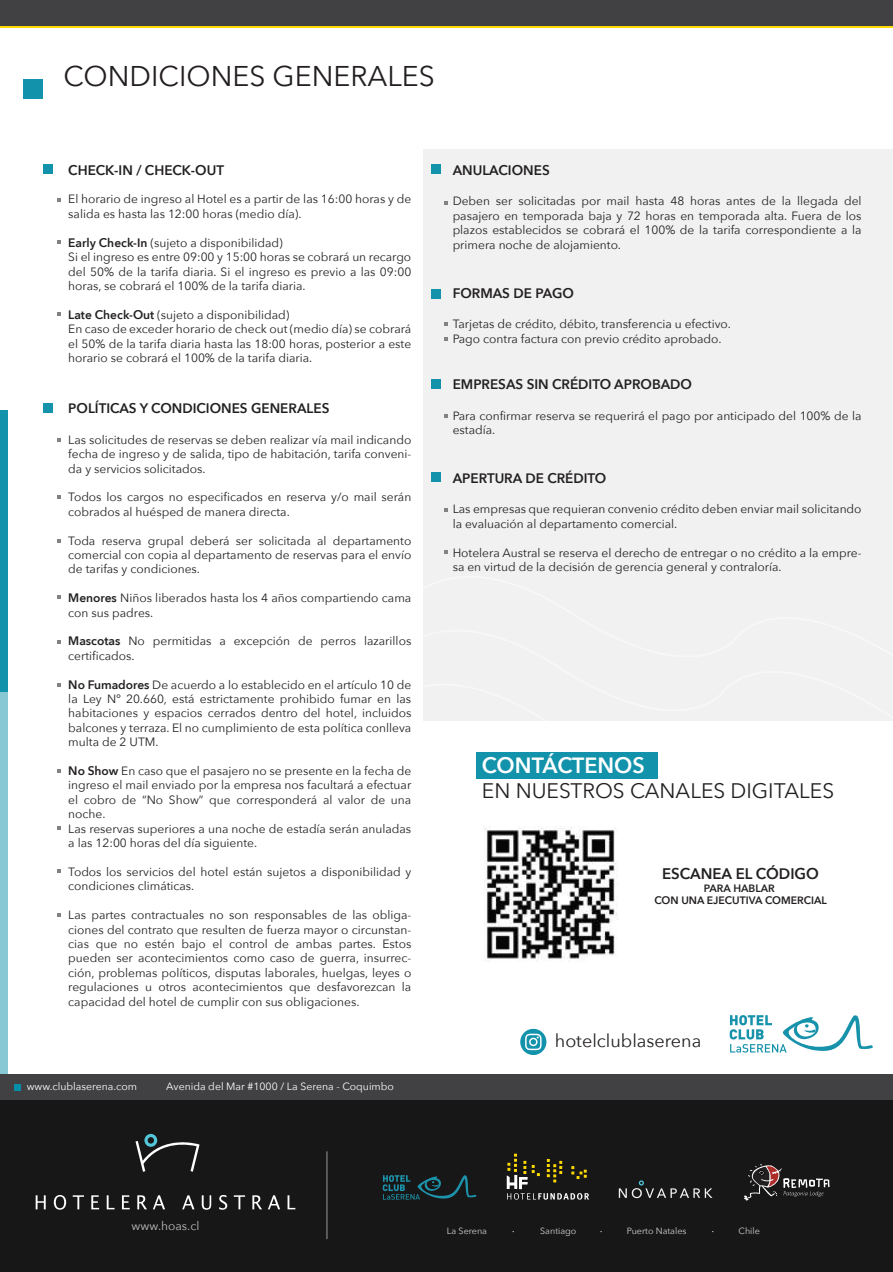
<style>
.page{position:relative;width:893px;height:1272px;background:#fff}
.page>*{position:absolute;margin:0;border:0;box-sizing:border-box;transform-origin:0 0}
.t1{font:28.5px "Avenir Next";color:#231f20}
.t2{font:600 21.45px "Avenir Next";color:#fff}
.t3{font:21px "Avenir Next";color:#232020}
.t4{font:18px "Avenir Next";color:#231f20}
.t5{font:600 15px "Avenir Next";color:#232020}
.t6{font:600 13.5px "Avenir Next";color:#232020}
.t7{font:12px/14.4px "Avenir Next";color:#232020}
.t8{font:12px "Avenir Next";color:#bbbebf}
.t9{font:10.5px "Avenir Next";color:#fff}
.t10{font:600 10.5px/12.6px "Avenir Next";color:#232020;text-align:center}
.t11{font:9px "Avenir Next";color:#d0d1d3}
.s1{font-weight:600}
</style>
<div class="page">
<div style="left:424px;top:149px;width:469px;height:571px;background:#f1f1f2"></div>
<svg style="left:423px;top:576px;width:470px;height:203px"></svg>
<svg style="left:520px;top:1028px;width:26px;height:26px"></svg>
<svg style="left:525px;top:1033px;width:17px;height:17px"></svg>
<div style="left:0;top:1099px;width:893px;height:172px;background:#181718"></div>
<svg style="left:135px;top:1133px;width:65px;height:38px"></svg>
<svg style="left:36px;top:1195px;width:10px;height:14px"></svg>
<svg style="left:54px;top:1195px;width:12px;height:14px"></svg>
<svg style="left:73px;top:1195px;width:11px;height:14px"></svg>
<svg style="left:91px;top:1195px;width:8px;height:14px"></svg>
<svg style="left:107px;top:1195px;width:8px;height:14px"></svg>
<svg style="left:122px;top:1195px;width:8px;height:14px"></svg>
<svg style="left:137px;top:1195px;width:10px;height:14px"></svg>
<svg style="left:153px;top:1195px;width:12px;height:14px"></svg>
<svg style="left:182px;top:1195px;width:12px;height:14px"></svg>
<svg style="left:202px;top:1195px;width:9px;height:14px"></svg>
<svg style="left:219px;top:1195px;width:8px;height:14px"></svg>
<svg style="left:234px;top:1195px;width:11px;height:14px"></svg>
<svg style="left:252px;top:1195px;width:10px;height:14px"></svg>
<svg style="left:268px;top:1195px;width:12px;height:14px"></svg>
<svg style="left:288px;top:1195px;width:7px;height:14px"></svg>
<hr style="left:326px;top:1151px;width:2px;height:87px;background:#6e6f71">
<svg style="left:383px;top:1175px;width:94px;height:24px"></svg>
<svg style="left:507px;top:1154px;width:82px;height:45px"></svg>
<svg style="left:745px;top:1164px;width:85px;height:35px"></svg>
<svg style="left:619px;top:1180px;width:93px;height:18px"></svg>
<svg style="left:57px;top:198px;width:4px;height:3px"></svg>
<svg style="left:444px;top:322px;width:3px;height:4px"></svg>
<svg style="left:444px;top:337px;width:3px;height:4px"></svg>
<svg style="left:444px;top:414px;width:3px;height:4px"></svg>
<svg style="left:444px;top:550px;width:3px;height:4px"></svg>
<svg style="left:57px;top:240px;width:4px;height:4px"></svg>
<svg style="left:57px;top:312px;width:4px;height:4px"></svg>
<svg style="left:57px;top:438px;width:4px;height:4px"></svg>
<svg style="left:57px;top:495px;width:4px;height:3px"></svg>
<svg style="left:57px;top:539px;width:4px;height:3px"></svg>
<svg style="left:57px;top:595px;width:4px;height:4px"></svg>
<svg style="left:57px;top:640px;width:4px;height:3px"></svg>
<svg style="left:57px;top:683px;width:4px;height:3px"></svg>
<svg style="left:57px;top:769px;width:4px;height:3px"></svg>
<svg style="left:57px;top:826px;width:4px;height:4px"></svg>
<svg style="left:57px;top:869px;width:4px;height:3px"></svg>
<svg style="left:57px;top:913px;width:4px;height:4px"></svg>
<div style="left:0;top:410px;width:7px;height:281px;background:#1292ab"></div>
<div style="left:0;top:691px;width:7px;height:383px;background:#88c8d5"></div>
<hr style="left:0;top:26px;width:893px;height:2px;background:#fdda00">
<div style="left:23px;top:79px;width:20px;height:20px;background:#1292ab"></div>
<div style="left:0;top:0;width:893px;height:26px;background:#414042"></div>
<div style="left:44px;top:164px;width:9px;height:10px;background:#1292ab"></div>
<div style="left:44px;top:403px;width:9px;height:9px;background:#1292ab"></div>
<div style="left:431px;top:164px;width:9px;height:10px;background:#1292ab"></div>
<div style="left:431px;top:289px;width:9px;height:9px;background:#1292ab"></div>
<div style="left:431px;top:379px;width:9px;height:9px;background:#1292ab"></div>
<div style="left:431px;top:472px;width:9px;height:9px;background:#1292ab"></div>
<div style="left:0;top:1074px;width:893px;height:25px;background:#414042"></div>
<div style="left:14px;top:1083px;width:7px;height:7px;background:#048ea7"></div>
<div style="left:476px;top:751px;width:182px;height:27px;background:#1292ab"></div>
<img style="left:483px;top:826px;width:135px;height:135px">
<svg style="left:730px;top:1015px;width:143px;height:37px"></svg>
<h1 class="t1" style="left:63px;top:59px;width:373px">CONDICIONES GENERALES</h1>
<p class="t6" style="left:68px;top:158px;width:157px">CHECK-IN / CHECK-OUT</p>
<p class="t7" style="left:68px;top:192px;width:345px">El horario de ingreso al Hotel es a partir de las 16:00 horas y de salida es hasta las 12:00 horas (medio día).</p>
<p class="t7" style="left:68px;top:235px;width:344px"><span class="s1">Early Check-In</span> (sujeto a disponibilidad)<br>Si el ingreso es entre 09:00 y 15:00 horas se cobrará un recargo del 50% de la tarifa diaria. Si el ingreso es previo a las 09:00 horas, se cobrará el 100% de la tarifa diaria.</p>
<p class="t7" style="left:68px;top:307px;width:344px"><span class="s1">Late Check-Out</span> (sujeto a disponibilidad)<br>En caso de exceder horario de check out (medio día) se cobrará el 50% de la tarifa diaria hasta las 18:00 horas, posterior a este horario se cobrará el 100% de la tarifa diaria.</p>
<p class="t6" style="left:68px;top:397px;width:263px">POLÍTICAS Y CONDICIONES GENERALES</p>
<p class="t7" style="left:68px;top:432px;width:345px;text-align:justify">Las solicitudes de reservas se deben realizar vía mail indicando fecha de ingreso y de salida, tipo de habitación, tarifa conveni&shy;da y servicios solicitados.</p>
<p class="t7" style="left:68px;top:490px;width:345px">Todos los cargos no especificados en reserva y/o mail serán cobrados al huésped de manera directa.</p>
<p class="t7" style="left:68px;top:533px;width:345px;text-align:justify">Toda reserva grupal deberá ser solicitada al departamento comercial con copia al departamento de reservas para el envío de tarifas y condiciones.</p>
<p class="t7" style="left:68px;top:590px;width:345px"><span class="s1">Menores</span> Niños liberados hasta los 4 años compartiendo cama con sus padres.</p>
<p class="t7" style="left:68px;top:634px;width:344px"><span class="s1">Mascotas</span> No permitidas a excepción de perros lazarillos certificados.</p>
<p class="t7" style="left:68px;top:677px;width:344px;text-align:justify"><span class="s1">No Fumadores</span> De acuerdo a lo establecido en el artículo 10 de la Ley Nº 20.660, está estrictamente prohibido fumar en las habitaciones y espacios cerrados dentro del hotel, incluidos balcones y terraza. El no cumplimiento de esta política conlleva multa de 2 UTM.</p>
<p class="t7" style="left:68px;top:763px;width:345px"><span class="s1">No Show</span> En caso que el pasajero no se presente en la fecha de ingreso el mail enviado por la empresa nos facultará a efectuar el cobro de “No Show” que corresponderá al valor de una noche.<br>Las reservas superiores a una noche de estadía serán anuladas a las 12:00 horas del día siguiente.</p>
<p class="t7" style="left:68px;top:864px;width:345px">Todos los servicios del hotel están sujetos a disponibilidad y condiciones climáticas.</p>
<p class="t7" style="left:68px;top:907px;width:345px;text-align:justify">Las partes contractuales no son responsables de las obliga&shy;ciones del contrato que resulten de fuerza mayor o circunstan&shy;cias que no estén bajo el control de ambas partes. Estos pueden ser acontecimientos como caso de guerra, insurrec&shy;ción, problemas políticos, disputas laborales, huelgas, leyes o regulaciones u otros acontecimientos que desfavorezcan la capacidad del hotel de cumplir con sus obligaciones.</p>
<p class="t9" style="left:27px;top:1079px;width:112px">www.clublaserena.com</p>
<p class="t9" style="left:166px;top:1079px;width:229px">Avenida del Mar #1000 / La Serena - Coquimbo</p>
<p class="t6" style="left:453px;top:158px;width:99px">ANULACIONES</p>
<p class="t7" style="left:453px;top:194px;width:410px;text-align:justify">Deben ser solicitadas por mail hasta 48 horas antes de la llegada del pasajero en temporada baja y 72 horas en temporada alta. Fuera de los plazos establecidos se cobrará el 100% de la tarifa correspondiente a la primera noche de alojamiento.</p>
<p class="t6" style="left:453px;top:281px;width:123px">FORMAS DE PAGO</p>
<p class="t7" style="left:453px;top:317px;width:280px">Tarjetas de crédito, débito, transferencia u efectivo.<br>Pago contra factura con previo crédito aprobado.</p>
<p class="t6" style="left:453px;top:373px;width:241px">EMPRESAS SIN CRÉDITO APROBADO</p>
<p class="t7" style="left:453px;top:408px;width:410px">Para confirmar reserva se requerirá el pago por anticipado del 100% de la estadía.</p>
<p class="t6" style="left:453px;top:466px;width:155px">APERTURA DE CRÉDITO</p>
<p class="t7" style="left:453px;top:502px;width:410px">Las empresas que requieran convenio crédito deben enviar mail solicitando la evaluación al departamento comercial.</p>
<p class="t7" style="left:453px;top:545px;width:410px">Hotelera Austral se reserva el derecho de entregar o no crédito a la empre&shy;sa en virtud de la decisión de gerencia general y contraloría.</p>
<h2 class="t2" style="left:482px;top:747px;width:164px">CONTÁCTENOS</h2>
<h3 class="t3" style="left:482px;top:778px;width:354px">EN NUESTROS CANALES DIGITALES</h3>
<p class="t5" style="left:662px;top:861px;width:158px">ESCANEA EL CÓDIGO</p>
<p class="t10" style="left:654px;top:881px;width:174px">PARA HABLAR<br>CON UNA EJECUTIVA COMERCIAL</p>
<h3 class="t4" style="left:555px;top:1030px;width:148px">hotelclublaserena</h3>
<p class="t8" style="left:132px;top:1218px;width:69px">www.hoas.cl</p>
<p class="t11" style="left:447px;top:1225px;width:42px">La Serena</p>
<p class="t11" style="left:540px;top:1225px;width:38px">Santiago</p>
<p class="t11" style="left:627px;top:1225px;width:61px">Puerto Natales</p>
<p class="t11" style="left:738px;top:1225px;width:23px">Chile</p>
</div>
